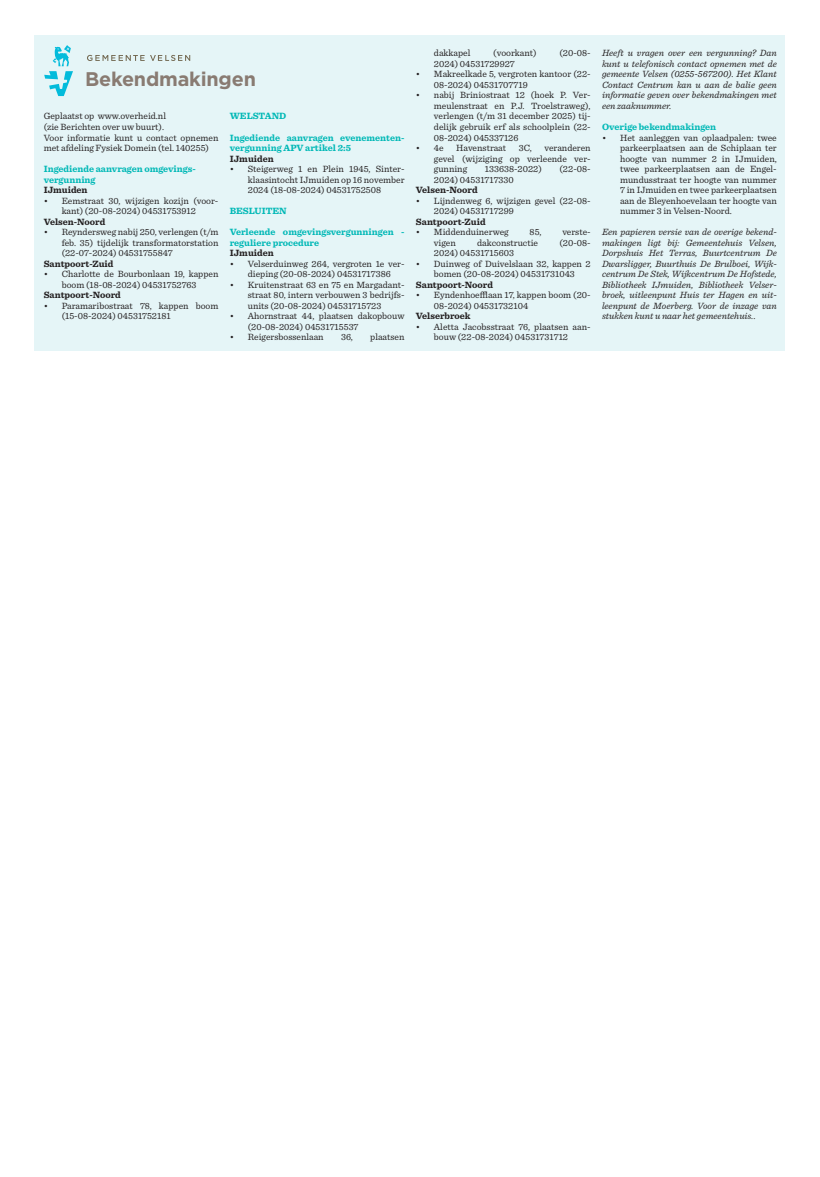
<style>
.page{position:relative;width:820px;height:1177px;background:#fff}
.page>*{position:absolute;margin:0;border:0;box-sizing:border-box;transform-origin:0 0}
._0_1_Plat{font:700 19.7px "Gotham";letter-spacing:-.01em;color:#897b72}
.TXT_Platte_txt{font:9.5px/10.5px "Sentinel";color:#231f20}
.TXT_Platte_txt-2{font:italic 9.5px/10.5px "Sentinel";color:#231f20;text-align:justify}
.TXT_Tussenkopje{font:700 9.5px/10.5px "Sentinel";color:#00b8b6}
.TXT_Tussenkopje-2{font:700 9.5px "Sentinel";color:#231f20}
.s1{font-style:normal}
</style>
<div class="page">
<div style="left:35px;top:35px;width:749px;height:315px;background:#e5f5f7"></div>
<svg style="left:87px;top:55px;width:103px;height:6px"></svg>
<svg style="left:44px;top:45px;width:29px;height:51px"></svg>
<p class="_0_1_Plat" style="left:85px;top:66px;width:172px">Bekendmakingen</p>
<p class="TXT_Platte_txt" style="left:44px;top:110px;width:124px">Geplaatst op www.overheid.nl</p>
<p class="TXT_Platte_txt" style="left:44px;top:121px;width:122px">(zie Berichten over uw buurt).</p>
<p class="TXT_Platte_txt" style="left:44px;top:131px;width:176px">Voor informatie kunt u contact opnemen met afdeling Fysiek Domein (tel. 140255)</p>
<p class="TXT_Tussenkopje" style="left:44px;top:163px;width:153px">Ingediende aanvragen omgevings-</p>
<p class="TXT_Tussenkopje" style="left:44px;top:174px;width:53px">vergunning</p>
<p class="TXT_Tussenkopje-2" style="left:44px;top:182px;width:45px">IJmuiden</p>
<p class="TXT_Platte_txt" style="left:44px;top:194px;width:176px;text-align:center">• Eemstraat 30, wijzigen kozijn (voor&shy;kant) (20-08-2024) 04531753912</p>
<p class="TXT_Tussenkopje-2" style="left:44px;top:214px;width:63px">Velsen-Noord</p>
<p class="TXT_Platte_txt" style="left:62px;top:226px;width:158px;text-align:justify;text-indent:-18px">• Reyndersweg nabij 250, verlengen (t/m feb. 35) tijdelijk transformatorstation (22-07-2024) 04531755847</p>
<p class="TXT_Tussenkopje-2" style="left:44px;top:256px;width:71px">Santpoort-Zuid</p>
<p class="TXT_Platte_txt" style="left:44px;top:268px;width:176px;text-align:center">• Charlotte de Bourbonlaan 19, kappen boom (18-08-2024) 04531752763</p>
<p class="TXT_Tussenkopje-2" style="left:44px;top:287px;width:79px">Santpoort-Noord</p>
<p class="TXT_Platte_txt" style="left:62px;top:299px;width:158px;text-indent:-18px">• Paramaribostraat 78, kappen boom (15-08-2024) 04531752181</p>
<p class="TXT_Tussenkopje" style="left:230px;top:111px;width:58px">WELSTAND</p>
<p class="TXT_Tussenkopje" style="left:230px;top:132px;width:176px">Ingediende aanvragen evenementen&shy;vergunning APV artikel 2:5</p>
<p class="TXT_Tussenkopje-2" style="left:230px;top:151px;width:45px">IJmuiden</p>
<p class="TXT_Platte_txt" style="left:248px;top:163px;width:158px;text-align:justify;text-indent:-18px">• Steigerweg 1 en Plein 1945, Sinter&shy;klaasintocht IJmuiden op 16 november 2024 (18-08-2024) 04531752508</p>
<p class="TXT_Tussenkopje" style="left:230px;top:205px;width:58px">BESLUITEN</p>
<p class="TXT_Tussenkopje" style="left:230px;top:226px;width:176px">Verleende omgevingsvergunningen - reguliere procedure</p>
<p class="TXT_Tussenkopje-2" style="left:230px;top:245px;width:45px">IJmuiden</p>
<p class="TXT_Platte_txt" style="left:230px;top:257px;width:176px;text-align:center">• Velserduinweg 264, vergroten 1e ver&shy;dieping (20-08-2024) 04531717386</p>
<p class="TXT_Platte_txt" style="left:248px;top:278px;width:158px;text-align:justify;text-indent:-18px">• Kruitenstraat 63 en 75 en Margadant&shy;straat 80, intern verbouwen 3 bedrijfs&shy;units (20-08-2024) 04531715723</p>
<p class="TXT_Platte_txt" style="left:248px;top:310px;width:158px;text-indent:-18px">• Ahornstraat 44, plaatsen dakopbouw (20-08-2024) 04531715537</p>
<p class="TXT_Platte_txt" style="left:230px;top:331px;width:95px">• Reigersbossenlaan</p>
<p class="TXT_Platte_txt" style="left:341px;top:331px;width:13px">36,</p>
<p class="TXT_Platte_txt" style="left:370px;top:331px;width:36px">plaatsen</p>
<p class="TXT_Platte_txt" style="left:434px;top:47px;width:38px">dakkapel</p>
<p class="TXT_Platte_txt" style="left:493px;top:47px;width:45px">(voorkant)</p>
<p class="TXT_Platte_txt" style="left:559px;top:47px;width:33px">(20-08-</p>
<p class="TXT_Platte_txt" style="left:434px;top:58px;width:82px">2024) 04531729927</p>
<p class="TXT_Platte_txt" style="left:434px;top:68px;width:158px;text-indent:-18px">• Makreelkade 5, vergroten kantoor (22-<br>08-2024) 04531707719</p>
<p class="TXT_Platte_txt" style="left:434px;top:89px;width:158px;text-align:justify;text-indent:-18px">• nabij Briniostraat 12 (hoek P. Ver&shy;meulenstraat en P.J. Troelstraweg), verlengen (t/m 31 december 2025) tij&shy;delijk gebruik erf als schoolplein (22- 08-2024) 045337126</p>
<p class="TXT_Platte_txt" style="left:416px;top:142px;width:29px">• 4e</p>
<p class="TXT_Platte_txt" style="left:456px;top:142px;width:51px">Havenstraat</p>
<p class="TXT_Platte_txt" style="left:518px;top:142px;width:15px">3C,</p>
<p class="TXT_Platte_txt" style="left:434px;top:142px;width:158px;text-align:justify;text-indent:110px">veranderen gevel (wijziging op verleende ver&shy;gunning</p>
<p class="TXT_Platte_txt" style="left:484px;top:163px;width:58px">133638-2022)</p>
<p class="TXT_Platte_txt" style="left:559px;top:163px;width:33px">(22-08-</p>
<p class="TXT_Platte_txt" style="left:434px;top:173px;width:81px">2024) 04531717330</p>
<p class="TXT_Tussenkopje-2" style="left:416px;top:182px;width:63px">Velsen-Noord</p>
<p class="TXT_Platte_txt" style="left:434px;top:194px;width:158px;text-indent:-18px">• Lijndenweg 6, wijzigen gevel (22-08-<br>2024) 04531717299</p>
<p class="TXT_Tussenkopje-2" style="left:416px;top:214px;width:71px">Santpoort-Zuid</p>
<p class="TXT_Platte_txt" style="left:416px;top:226px;width:94px">• Middenduinerweg</p>
<p class="TXT_Platte_txt" style="left:529px;top:226px;width:13px">85,</p>
<p class="TXT_Platte_txt" style="left:562px;top:226px;width:30px">verste-</p>
<p class="TXT_Platte_txt" style="left:434px;top:236px;width:23px">vigen</p>
<p class="TXT_Platte_txt" style="left:477px;top:236px;width:62px">dakconstructie</p>
<p class="TXT_Platte_txt" style="left:559px;top:236px;width:33px">(20-08-</p>
<p class="TXT_Platte_txt" style="left:434px;top:247px;width:82px">2024) 04531715603</p>
<p class="TXT_Platte_txt" style="left:416px;top:257px;width:176px;text-align:center">• Duinweg of Duivelslaan 32, kappen 2 bomen (20-08-2024) 04531731043</p>
<p class="TXT_Tussenkopje-2" style="left:416px;top:277px;width:79px">Santpoort-Noord</p>
<p class="TXT_Platte_txt" style="left:434px;top:289px;width:158px;text-indent:-18px">• Eyndenhoefflaan 17, kappen boom (20-<br>08-2024) 04531732104</p>
<p class="TXT_Tussenkopje-2" style="left:416px;top:308px;width:56px">Velserbroek</p>
<p class="TXT_Platte_txt" style="left:416px;top:320px;width:176px;text-align:center">• Aletta Jacobsstraat 76, plaatsen aan&shy;bouw (22-08-2024) 04531731712</p>
<p class="TXT_Platte_txt-2" style="left:601px;top:47px;width:176px">Heeft u vragen over een vergunning? Dan kunt u telefonisch contact opnemen met de gemeente Velsen (0255-567200). Het Klant Contact Centrum kan u aan de balie geen informatie geven over bekendmakingen met een zaaknummer.</p>
<p class="TXT_Tussenkopje" style="left:601px;top:121px;width:116px">Overige bekendmakingen</p>
<p class="TXT_Platte_txt" style="left:619px;top:131px;width:158px;text-align:justify;text-indent:-18px">• Het aanleggen van oplaadpalen: twee parkeerplaatsen aan de Schiplaan ter hoogte van nummer 2 in IJmuiden, twee parkeerplaatsen aan de Engel&shy;mundusstraat ter hoogte van nummer 7 in IJmuiden en twee parkeerplaatsen aan de Bleyenhoevelaan ter hoogte van nummer 3 in Velsen-Noord.</p>
<p class="TXT_Platte_txt-2" style="left:601px;top:226px;width:176px">Een papieren versie van de overige bekend&shy;makingen ligt bij: Gemeentehuis Velsen, Dorpshuis Het Terras, Buurtcentrum De Dwarsligger, Buurthuis De Brulboei, Wijk&shy;centrum De Stek, Wijkcentrum De Hofstede, Bibliotheek IJmuiden, Bibliotheek Velser&shy;broek, uitleenpunt Huis ter Hagen en uit&shy;leenpunt de Moerberg. Voor de inzage van stukken kunt u naar het gemeentehuis.<span class="s1">.</span></p>
</div>
